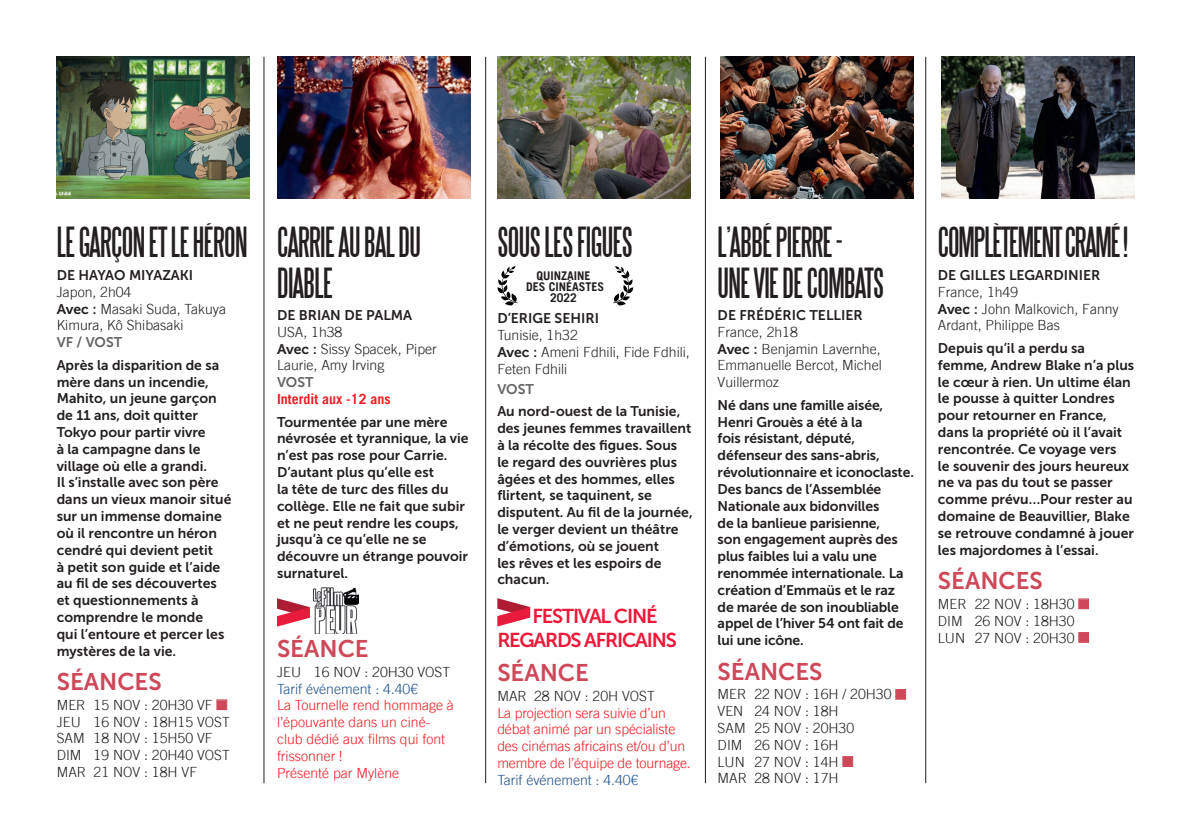
<style>
.page{position:relative;width:1191px;height:840px;background:#fff}
.page>*{position:absolute;margin:0;border:0;box-sizing:border-box;transform-origin:0 0}
.t1{font:38px/40px "Steelfish";letter-spacing:-.015em;color:#231f20}
.t2{font:24px "Museo Sans 700";color:#ce4859}
.t3{font:20px/24px "Museo Sans 700";letter-spacing:-.06em;color:#ed1a3a}
.t4{font:14px/16.8px "Museo Sans 700";color:#231f20}
.t5{font:300 14px/16.8px "Trade Gothic LT";color:#231f20}
.t6{font:300 14px/16.8px "Trade Gothic LT";letter-spacing:-.01em;color:#ee1d23}
.t7{font:300 14px "Trade Gothic LT";color:#215288}
.t8{font:700 14px "Trade Gothic LT";color:#ee1d23}
.t9{font:14px "Museo Sans 700";color:#636366}
.t10{font:700 12px/11px "Trade Gothic LT";color:#231f20;text-align:center}
.s1{font-family:"Museo 700";font-weight:400}
.s2{color:#ce4859}
</style>
<div class="page">
<svg style="left:277px;top:598px;width:33px;height:28px"></svg>
<img style="left:313px;top:587px;width:45px;height:46px">
<svg style="left:613px;top:266px;width:20px;height:39px"></svg>
<svg style="left:497px;top:266px;width:20px;height:39px"></svg>
<svg style="left:497px;top:598px;width:33px;height:28px"></svg>
<hr style="left:264px;top:57px;width:1px;height:725px;background:#231f20">
<hr style="left:485px;top:57px;width:1px;height:725px;background:#231f20">
<hr style="left:705px;top:57px;width:1px;height:725px;background:#231f20">
<hr style="left:925px;top:57px;width:1px;height:725px;background:#231f20">
<img style="left:277px;top:57px;width:193px;height:141px">
<img style="left:498px;top:57px;width:193px;height:141px">
<img style="left:720px;top:57px;width:193px;height:141px">
<img style="left:57px;top:57px;width:192px;height:141px">
<img style="left:941px;top:57px;width:193px;height:141px">
<h1 class="t1" style="left:57px;top:223px;width:192px">LE GARÇON ET LE HÉRON</h1>
<p class="t4" style="left:57px;top:266px;width:138px">DE HAYAO MIYAZAKI</p>
<p class="t5" style="left:57px;top:283px;width:171px">Japon, 2h04<br><span class="s1">Avec :</span> Masaki Suda, Takuya<br>Kimura, Kô Shibasaki</p>
<p class="t9" style="left:57px;top:334px;width:67px">VF / VOST</p>
<p class="t4" style="left:57px;top:356px;width:176px">Après la disparition de sa mère dans un incendie,<br>Mahito, un jeune garçon de 11 ans, doit quitter<br>Tokyo pour partir vivre<br>à la campagne dans le village où elle a grandi.<br>Il s’installe avec son père dans un vieux manoir situé sur un immense domaine où il rencontre un héron cendré qui devient petit<br>à petit son guide et l’aide au fil de ses découvertes et questionnements à comprendre le monde<br>qui l’entoure et percer les mystères de la vie.</p>
<h2 class="t2" style="left:57px;top:668px;width:106px">SÉANCES</h2>
<p class="t5" style="left:57px;top:695px;width:175px">MER 15 NOV : 20H30 VF <span class="s2">■<br></span>JEU 16 NOV : 18H15 VOST<br>SAM 18 NOV : 15H50 VF<br>DIM 19 NOV : 20H40 VOST<br>MAR 21 NOV : 18H VF</p>
<h1 class="t1" style="left:277px;top:223px;width:146px">CARRIE AU BAL DU<br>DIABLE</h1>
<p class="t4" style="left:277px;top:306px;width:137px">DE BRIAN DE PALMA</p>
<p class="t5" style="left:277px;top:323px;width:161px">USA, 1h38<br><span class="s1">Avec :</span> Sissy Spacek, Piper<br>Laurie, Amy Irving</p>
<p class="t9" style="left:277px;top:374px;width:38px">VOST</p>
<p class="t8" style="left:277px;top:390px;width:115px">Interdit aux -12 ans</p>
<p class="t4" style="left:277px;top:413px;width:193px">Tourmentée par une mère névrosée et tyrannique, la vie n’est pas rose pour Carrie.<br>D’autant plus qu’elle est<br>la tête de turc des filles du collège. Elle ne fait que subir et ne peut rendre les coups, jusqu’à ce qu’elle ne se découvre un étrange pouvoir surnaturel.</p>
<h2 class="t2" style="left:277px;top:635px;width:93px">SÉANCE</h2>
<p class="t5" style="left:277px;top:662px;width:175px">JEU 16 NOV : 20H30 VOST</p>
<p class="t7" style="left:277px;top:680px;width:143px">Tarif événement : 4.40€</p>
<p class="t6" style="left:277px;top:696px;width:178px">La Tournelle rend hommage à l’épouvante dans un ciné&shy;club dédié aux films qui font frissonner !<br>Présenté par Mylène</p>
<h1 class="t1" style="left:497px;top:223px;width:137px">SOUS LES FIGUES</h1>
<p class="t10" style="left:526px;top:269px;width:80px">QUINZAINE<br>DES CINÉASTES<br>2022</p>
<p class="t4" style="left:497px;top:310px;width:103px">D’ERIGE SEHIRI</p>
<p class="t5" style="left:497px;top:326px;width:194px">Tunisie, 1h32<br><span class="s1">Avec :</span> Ameni Fdhili, Fide Fdhili,<br>Feten Fdhili</p>
<p class="t9" style="left:497px;top:381px;width:38px">VOST</p>
<p class="t4" style="left:497px;top:403px;width:197px">Au nord-ouest de la Tunisie, des jeunes femmes travaillent à la récolte des figues. Sous<br>le regard des ouvrières plus âgées et des hommes, elles flirtent, se taquinent, se disputent. Au fil de la journée, le verger devient un théâtre d’émotions, où se jouent<br>les rêves et les espoirs de chacun.</p>
<h3 class="t3" style="left:497px;top:603px;width:181px;text-indent:35px">FESTIVAL CINÉ<br>REGARDS AFRICAINS</h3>
<h2 class="t2" style="left:497px;top:659px;width:93px">SÉANCE</h2>
<p class="t5" style="left:497px;top:686px;width:159px">MAR 28 NOV : 20H VOST</p>
<p class="t6" style="left:497px;top:703px;width:195px">La projection sera suivie d’un débat animé par un spécialiste des cinémas africains et/ou d’un membre de l’équipe de tournage.</p>
<p class="t7" style="left:497px;top:771px;width:143px">Tarif événement : 4.40€</p>
<h1 class="t1" style="left:717px;top:223px;width:168px">L’ABBÉ PIERRE -<br>UNE VIE DE COMBATS</h1>
<p class="t4" style="left:717px;top:306px;width:146px">DE FRÉDÉRIC TELLIER</p>
<p class="t5" style="left:717px;top:323px;width:166px">France, 2h18<br><span class="s1">Avec :</span> Benjamin Lavernhe,<br>Emmanuelle Bercot, Michel<br>Vuillermoz</p>
<p class="t4" style="left:717px;top:396px;width:198px">Né dans une famille aisée,<br>Henri Grouès a été à la<br>fois résistant, député, défenseur des sans-abris, révolutionnaire et iconoclaste.<br>Des bancs de l’Assemblée<br>Nationale aux bidonvilles<br>de la banlieue parisienne,<br>son engagement auprès des plus faibles lui a valu une renommée internationale. La création d’Emmaüs et le raz de marée de son inoubliable appel de l’hiver 54 ont fait de lui une icône.</p>
<h2 class="t2" style="left:717px;top:657px;width:106px">SÉANCES</h2>
<p class="t5" style="left:717px;top:685px;width:190px">MER 22 NOV : 16H / 20H30 <span class="s2">■<br></span>VEN 24 NOV : 18H<br>SAM 25 NOV : 20H30<br>DIM 26 NOV : 16H<br>LUN 27 NOV : 14H <span class="s2">■<br></span>MAR 28 NOV : 17H</p>
<h1 class="t1" style="left:938px;top:223px;width:192px">COMPLÈTEMENT CRAMÉ !</h1>
<p class="t4" style="left:938px;top:266px;width:164px">DE GILLES LEGARDINIER</p>
<p class="t5" style="left:938px;top:283px;width:182px">France, 1h49<br><span class="s1">Avec :</span> John Malkovich, Fanny<br>Ardant, Philippe Bas</p>
<p class="t4" style="left:938px;top:339px;width:198px">Depuis qu’il a perdu sa femme, Andrew Blake n’a plus le cœur à rien. Un ultime élan le pousse à quitter Londres pour retourner en France, dans la propriété où il l’avait rencontrée. Ce voyage vers<br>le souvenir des jours heureux ne va pas du tout se passer comme prévu…Pour rester au domaine de Beauvillier, Blake se retrouve condamné à jouer les majordomes à l’essai.</p>
<h2 class="t2" style="left:938px;top:567px;width:106px">SÉANCES</h2>
<p class="t5" style="left:938px;top:595px;width:153px">MER 22 NOV : 18H30 <span class="s2">■<br></span>DIM 26 NOV : 18H30<br>LUN 27 NOV : 20H30 <span class="s2">■</span></p>
</div>
